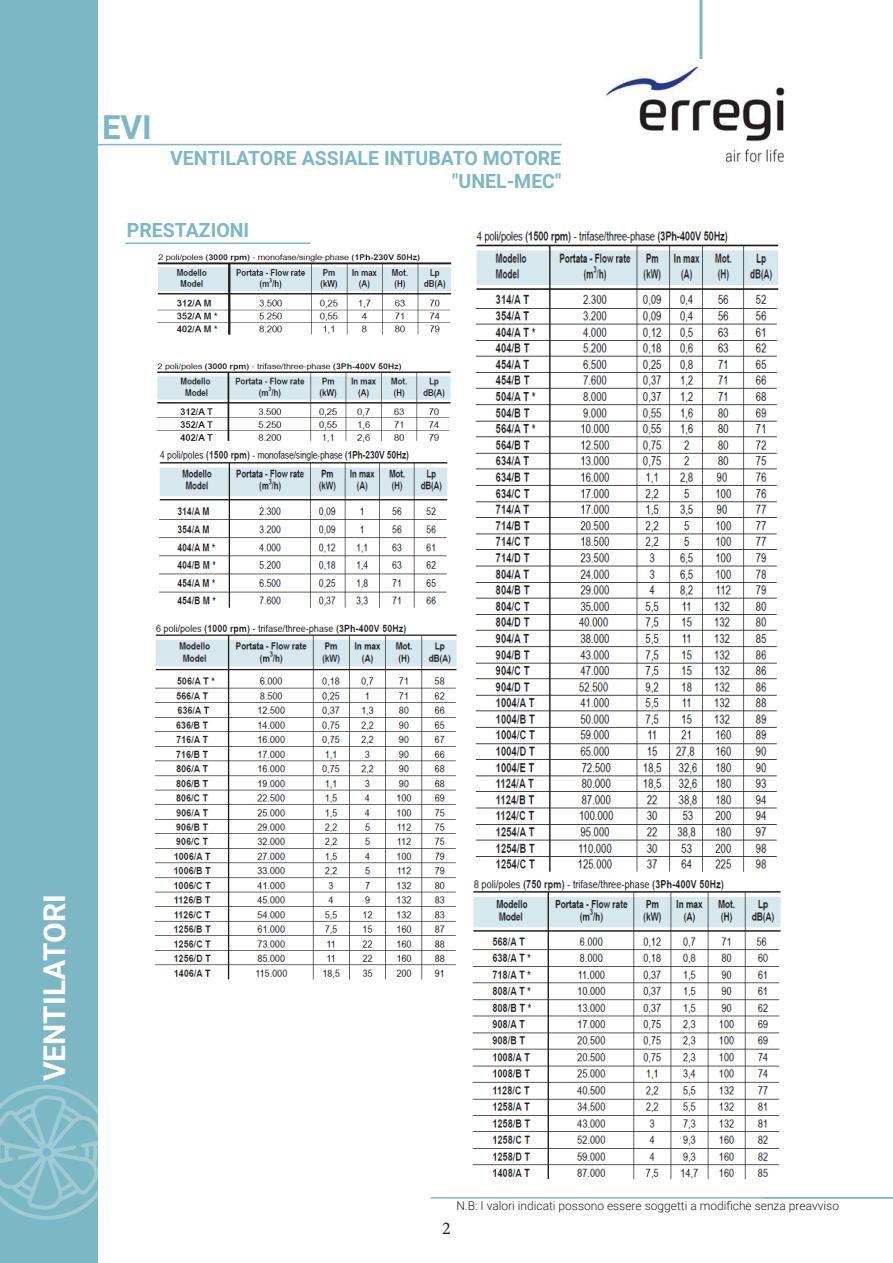
<style>
.page{position:relative;width:893px;height:1263px;background:#fff}
.page>*{position:absolute;margin:0;border:0;box-sizing:border-box;transform-origin:0 0}
.t1{font:700 33px "Roboto";color:#7cb7c6}
.t2{font:700 30px "Roboto";color:#fff}
.t3{font:700 19.5px "Roboto";color:#7cb7c6}
.t4{font:18px "Minion Pro";color:#231f20}
.t5{font:300 12px "Roboto";color:#231f20}
</style>
<div class="page">
<hr style="left:81px;top:144px;width:481px;height:1px;background:#7cb7c6">
<hr style="left:699px;top:0;width:3px;height:65px;background:#7cb7c6">
<img style="left:605px;top:60px;width:180px;height:104px">
<hr style="left:431px;top:1197px;width:462px;height:1px;background:#7cb7c6">
<hr style="left:126px;top:242px;width:185px;height:2px;background:#7cb7c6">
<img style="left:156px;top:254px;width:296px;height:189px">
<img style="left:475px;top:231px;width:304px;height:641px">
<img style="left:159px;top:451px;width:289px;height:157px">
<img style="left:155px;top:624px;width:302px;height:356px">
<img style="left:472px;top:880px;width:309px;height:300px">
<div style="left:0;top:0;width:98px;height:1263px;background:#7cb7c6"></div>
<svg style="left:0;top:1085px;width:98px;height:135px"></svg>
<p class="t1" style="left:102px;top:104px;width:51px">EVI</p>
<p class="t3" style="left:170px;top:144px;width:393px">VENTILATORE ASSIALE INTUBATO MOTORE</p>
<p class="t3" style="left:452px;top:168px;width:111px">"UNEL-MEC"</p>
<p class="t3" style="left:127px;top:217px;width:124px">PRESTAZIONI</p>
<p class="t2" style="left:34px;top:1081px;width:188px;rotate:-90deg">VENTILATORI</p>
<p class="t5" style="left:456px;top:1197px;width:384px">N.B: I valori indicati possono essere soggetti a modifiche senza preavviso</p>
<p class="t4" style="left:442px;top:1216px;width:10px">2</p>
</div>
